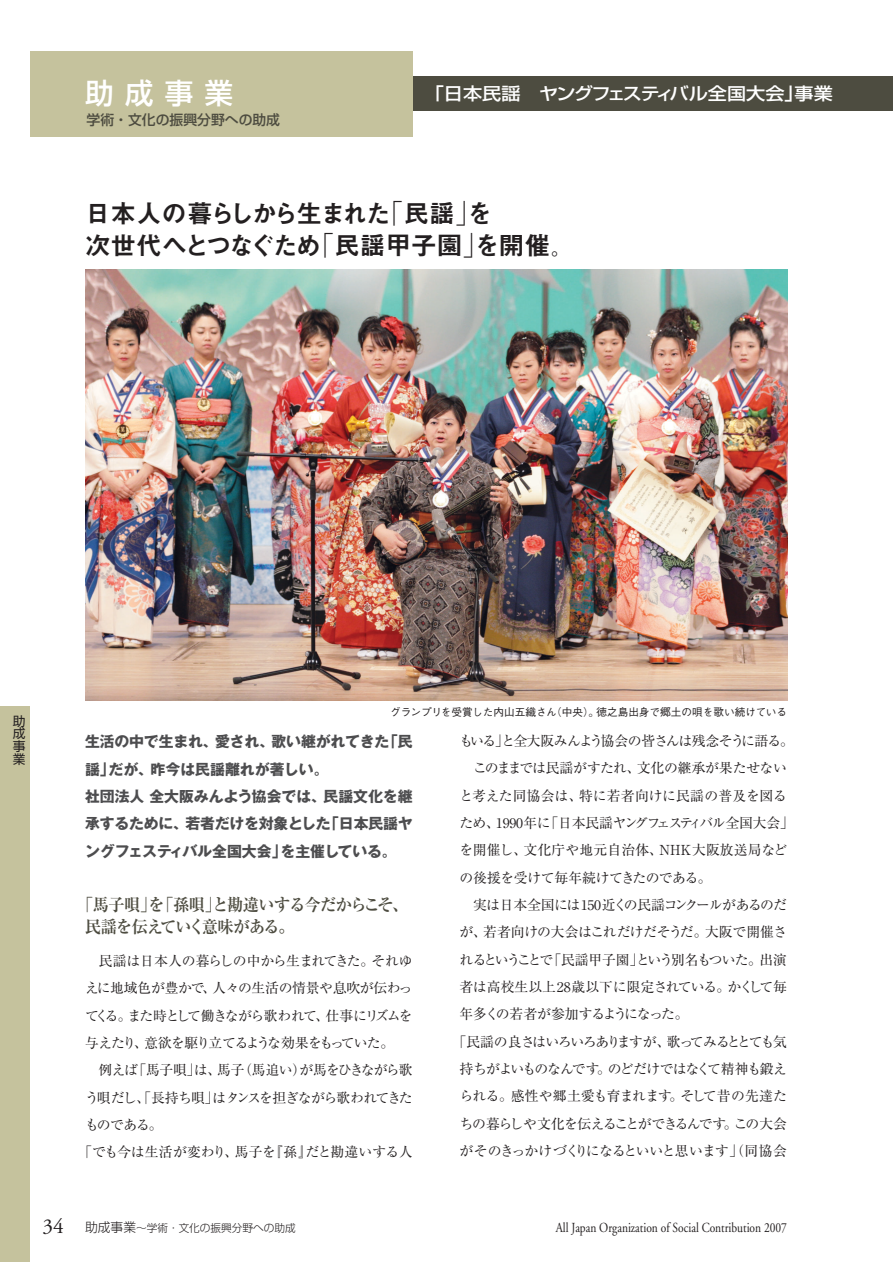
<style>
.page{position:relative;width:893px;height:1262px;background:#fff}
.page>*{position:absolute;margin:0;border:0;box-sizing:border-box;transform-origin:0 0}
.t1{font:500 28.65px "Shin Go";color:#fff}
.t2{font:25.5px/32px "Midashi Go MB31";letter-spacing:-.06em;color:#231f20}
.t3{font:500 17.25px "Shin Go";color:#fff;scale:1.11 1}
.t4{font:700 16.95px/21.3px "Ryumin";letter-spacing:-.04em;color:#4d4c40;scale:.95 1}
.t5{font:700 14.85px/27.3px "Gothic MB101";letter-spacing:-.01em;color:#4d4d4f}
.t6{font:13.8px/27.3px "Ryumin";letter-spacing:-.04em;color:#231f20;text-align:justify}
.t7{font:13.8px "Ryumin";letter-spacing:-.015em;color:#231f20}
.t8{font:13.8px "Ryumin";letter-spacing:-.08em;color:#231f20}
.t9{font:13.8px "Adobe Garamond";color:#231f20;scale:.83 1}
.t10{font:13.8px "Ryumin";letter-spacing:-.115em;color:#231f20}
.t11{font:13.8px "Ryumin";letter-spacing:-.095em;color:#231f20}
.t12{font:13.8px "Ryumin";letter-spacing:-.005em;color:#231f20}
.t13{font:13.8px "Ryumin";letter-spacing:.005em;color:#231f20}
.t14{font:13.8px "Ryumin";letter-spacing:-.07em;color:#231f20}
.t15{font:13.8px "Ryumin";letter-spacing:-.06em;color:#231f20}
.t16{font:13.8px "Ryumin";letter-spacing:.01em;color:#231f20}
.t17{font:13.8px "Ryumin";color:#231f20}
.t18{font:13.8px "Ryumin";letter-spacing:-.01em;color:#231f20}
.t19{font:13.8px "Ryumin";letter-spacing:.02em;color:#231f20}
.t20{font:13.8px "Ryumin";letter-spacing:-.075em;color:#231f20}
.t21{font:500 13.8px "Shin Go";color:#4d4c40}
.t22{font:12.75px/12.8px "Shin Go";color:#231f20;text-align:justify}
.t23{font:500 10.65px "Gothic BBB";color:#231f20}
.t24{font:300 10.65px "Shin Go";color:#231f20}
.s1{font-family:"Adobe Garamond";font-weight:400;font-size:21.3px}
.s2{font-size:12.75px}
</style>
<div class="page">
<div style="left:0;top:706px;width:30px;height:556px;background:#c5c29d"></div>
<div style="left:277px;top:77px;width:615px;height:34px;background:#4d4c40"></div>
<img style="left:85px;top:270px;width:702px;height:431px">
<div style="left:30px;top:51px;width:382px;height:85px;background:#c5c29d"></div>
<h1 class="t1" style="left:85px;top:83px;width:150px">助成事業</h1>
<p class="t21" style="left:87px;top:114px;width:195px">学術・文化の振興分野への助成</p>
<p class="t3" style="left:425px;top:87px;width:369px">「日本民謡 ヤングフェスティバル全国大会」事業</p>
<h2 class="t2" style="left:85px;top:201px;width:492px">日本人の暮らしから生まれた「民謡」を<br>次世代へとつなぐため「民謡甲子園」を開催。</h2>
<p class="t22" style="left:13px;top:716px;width:14px">助成事業</p>
<p class="t23" style="left:390px;top:707px;width:398px">グランプリを受賞した内山五織さん（中央）。徳之島出身で郷土の唄を歌い続けている</p>
<p class="t5" style="left:85px;top:730px;width:329px">生活の中で生まれ、愛され、歌い継がれてきた「民謡」だが、昨今は民謡離れが著しい。<br>社団法人全大阪みんよう協会では、民謡文化を継承するために、若者だけを対象とした「日本民謡ヤングフェスティバル全国大会」を主催している。</p>
<p class="t4" style="left:85px;top:896px;width:341px;text-indent:-8px">「馬子唄」を「孫唄」と勘違いする今だからこそ、民謡を伝えていく意味がある。</p>
<p class="t6" style="left:85px;top:949px;width:329px;text-indent:14px">民謡は日本人の暮らしの中から生まれてきた。それゆえに地域色が豊かで、人々の生活の情景や息吹が伝わってくる。また時として働きながら歌われて、仕事にリズムを与えたり、意欲を駆り立てるような効果をもっていた。</p>
<p class="t6" style="left:99px;top:1058px;width:315px">例えば「馬子唄」は、馬子（馬追い）が馬をひきながら歌</p>
<p class="t8" style="left:85px;top:1092px;width:329px">う唄だし、「長持ち唄」はタンスを担ぎながら歌われてきた</p>
<p class="t6" style="left:85px;top:1112px;width:79px">ものである。</p>
<p class="t12" style="left:78px;top:1147px;width:336px">「でも今は生活が変わり、馬子を『孫』だと勘違いする人</p>
<p class="t6" style="left:459px;top:729px;width:336px">もいる」と全大阪みんよう協会の皆さんは残念そうに語る。</p>
<p class="t18" style="left:473px;top:763px;width:315px">このままでは民謡がすたれ、文化の継承が果たせない</p>
<p class="t19" style="left:459px;top:790px;width:329px">と考えた同協会は、特に若者向けに民謡の普及を図る</p>
<p class="t7" style="left:459px;top:818px;width:336px">ため、1990年に「日本民謡ヤングフェスティバル全国大会」</p>
<p class="t16" style="left:459px;top:845px;width:329px">を開催し、文化庁や地元自治体、NHK大阪放送局など</p>
<p class="t6" style="left:459px;top:865px;width:253px">の後援を受けて毎年続けてきたのである。</p>
<p class="t6" style="left:473px;top:893px;width:315px">実は日本全国には150近くの民謡コンクールがあるのだ</p>
<p class="t7" style="left:459px;top:927px;width:329px">が、若者向けの大会はこれだけだそうだ。大阪で開催さ</p>
<p class="t10" style="left:459px;top:954px;width:329px">れるということで「民謡甲子園」という別名もついた。出演</p>
<p class="t13" style="left:459px;top:982px;width:329px">者は高校生以上28歳以下に限定されている。かくして毎</p>
<p class="t20" style="left:459px;top:1009px;width:231px">年多くの若者が参加するようになった。</p>
<p class="t11" style="left:452px;top:1036px;width:336px">「民謡の良さはいろいろありますが、歌ってみるととても気</p>
<p class="t14" style="left:459px;top:1064px;width:329px">持ちがよいものなんです。のどだけではなくて精神も鍛え</p>
<p class="t17" style="left:459px;top:1091px;width:329px">られる。感性や郷土愛も育まれます。そして昔の先達た</p>
<p class="t8" style="left:459px;top:1118px;width:329px">ちの暮らしや文化を伝えることができるんです。この大会</p>
<p class="t15" style="left:459px;top:1145px;width:329px">がそのきっかけづくりになるといいと思います」（同協会</p>
<p class="t24" style="left:43px;top:1223px;width:254px"><span class="s1">34</span> <span class="s2">助成事業</span>～学術・文化の振興分野への助成</p>
<p class="t9" style="left:555px;top:1222px;width:280px">All Japan Organization of Social Contribution 2007</p>
</div>
